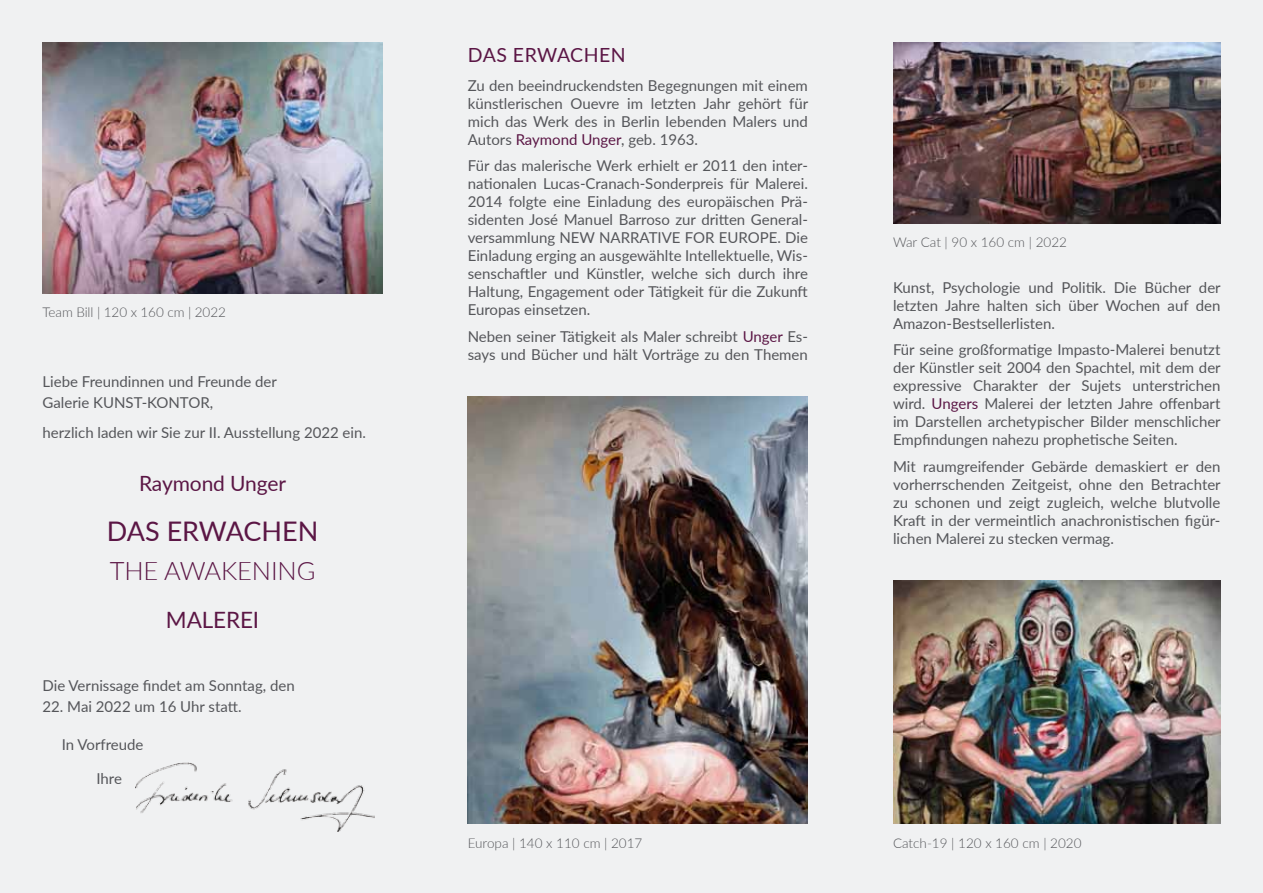
<style>
.page{position:relative;width:1263px;height:893px;background:#f0f1f2}
.page>*{position:absolute;margin:0;border:0;box-sizing:border-box;transform-origin:0 0}
.t1{font:27px "Lato";color:#5b1645}
.t2{font:300 25.5px "Lato";letter-spacing:-.005em;color:#5b1645}
.t3{font:22.5px "Lato";letter-spacing:-.005em;color:#5b1645}
.t4{font:21px "Lato";letter-spacing:-.005em;color:#5b1645}
.t5{font:19.5px "Lato";letter-spacing:.025em;color:#5b1645}
.t6{font:15px/18px "Lato";color:#55565a;text-align:justify}
.t7{font:300 13.5px "Lato";color:#55565a}
.s1{color:#5b1645}
</style>
<div class="page">
<img style="left:135px;top:762px;width:239px;height:70px">
<img style="left:468px;top:396px;width:340px;height:428px">
<img style="left:43px;top:43px;width:340px;height:250px">
<img style="left:893px;top:43px;width:327px;height:180px">
<img style="left:893px;top:581px;width:327px;height:243px">
<p class="t7" style="left:43px;top:303px;width:185px">Team Bill | 120 x 160 cm | 2022</p>
<p class="t6" style="left:43px;top:370px;width:236px;line-height:21px">Liebe Freundinnen und Freunde der<br>Galerie KUNST-KONTOR,</p>
<p class="t6" style="left:43px;top:422px;width:325px">herzlich laden wir Sie zur II. Ausstellung 2022 ein.</p>
<h3 class="t4" style="left:139px;top:469px;width:149px">Raymond Unger</h3>
<h1 class="t1" style="left:107px;top:511px;width:213px">DAS ERWACHEN</h1>
<h2 class="t2" style="left:110px;top:553px;width:207px">THE AWAKENING</h2>
<h3 class="t3" style="left:166px;top:604px;width:95px">MALEREI</h3>
<p class="t6" style="left:43px;top:676px;width:254px">Die Vernissage findet am Sonntag, den</p>
<p class="t6" style="left:43px;top:697px;width:201px">22. Mai 2022 um 16 Uhr statt.</p>
<p class="t6" style="left:62px;top:735px;width:83px">In Vorfreude</p>
<p class="t6" style="left:97px;top:769px;width:27px">Ihre</p>
<h3 class="t5" style="left:468px;top:41px;width:160px">DAS ERWACHEN</h3>
<p class="t6" style="left:468px;top:75px;width:342px">Zu den beeindruckendsten Begegnungen mit einem künstlerischen Ouevre im letzten Jahr gehört für mich das Werk des in Berlin lebenden Malers und Autors <span class="s1">Raymond Unger</span>, geb. 1963.</p>
<p class="t6" style="left:468px;top:156px;width:342px">Für das malerische Werk erhielt er 2011 den inter&shy;nationalen Lucas-Cranach-Sonderpreis für Malerei.<br>2014 folgte eine Einladung des europäischen Prä&shy;sidenten José Manuel Barroso zur dritten General&shy;versammlung NEW NARRATIVE FOR EUROPE. Die Einladung erging an ausgewählte Intellektuelle, Wis&shy;senschaftler und Künstler, welche sich durch ihre Haltung, Engagement oder Tätigkeit für die Zukunft Europas einsetzen.</p>
<p class="t6" style="left:468px;top:326px;width:342px">Neben seiner Tätigkeit als Maler schreibt <span class="s1">Unger</span> Es&shy;says und Bücher und hält Vorträge zu den Themen</p>
<p class="t7" style="left:893px;top:233px;width:176px">War Cat | 90 x 160 cm | 2022</p>
<p class="t6" style="left:893px;top:278px;width:329px">Kunst, Psychologie und Politik. Die Bücher der letzten Jahre halten sich über Wochen auf den Amazon-Bestsellerlisten.</p>
<p class="t6" style="left:893px;top:340px;width:329px">Für seine großformatige Impasto-Malerei benutzt der Künstler seit 2004 den Spachtel, mit dem der expressive Charakter der Sujets unterstrichen wird. <span class="s1">Ungers</span> Malerei der letzten Jahre offenbart im Darstellen archetypischer Bilder menschlicher Empfindungen nahezu prophetische Seiten.</p>
<p class="t6" style="left:893px;top:457px;width:329px">Mit raumgreifender Gebärde demaskiert er den vorherrschenden Zeitgeist, ohne den Betrachter zu schonen und zeigt zugleich, welche blutvolle Kraft in der vermeintlich anachronistischen figür&shy;lichen Malerei zu stecken vermag.</p>
<p class="t7" style="left:468px;top:833px;width:176px">Europa | 140 x 110 cm | 2017</p>
<p class="t7" style="left:893px;top:833px;width:190px">Catch-19 | 120 x 160 cm | 2020</p>
</div>
